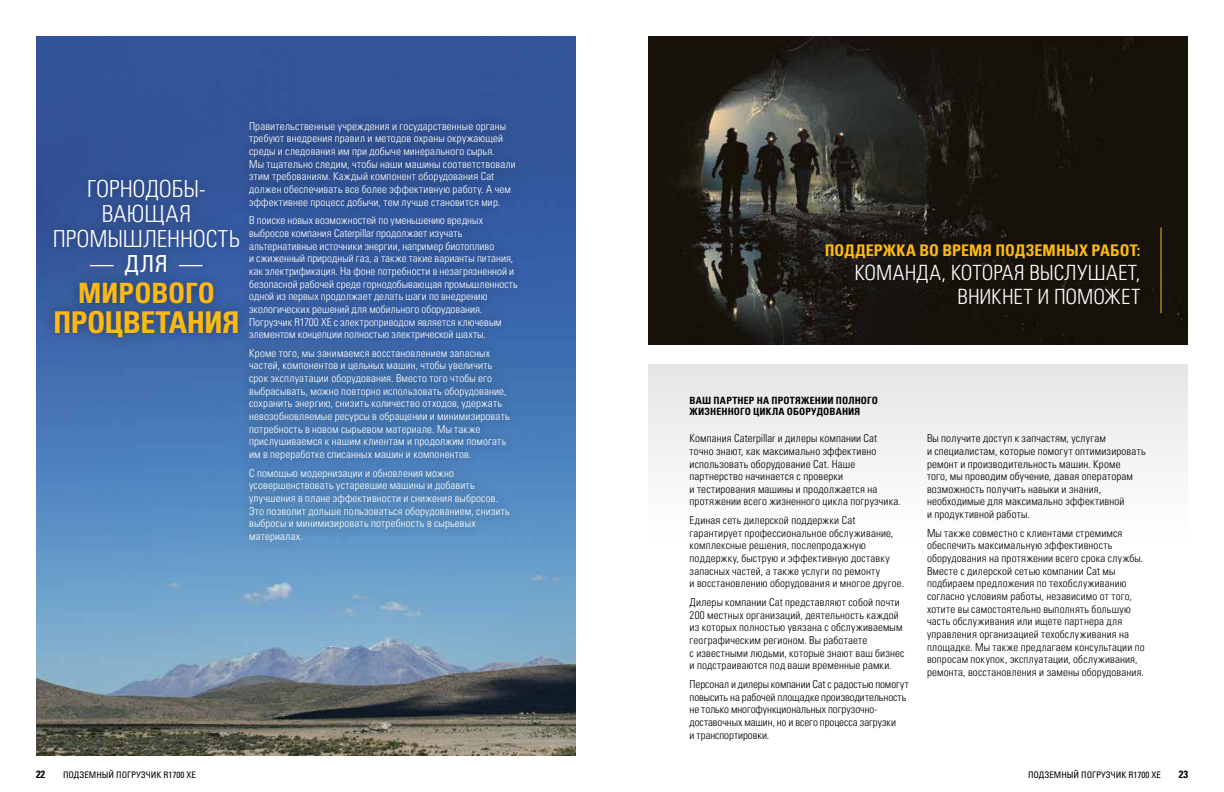
<style>
.page{position:relative;width:1224px;height:792px;background:#fff}
.page>*{position:absolute;margin:0;border:0;box-sizing:border-box;transform-origin:0 0}
.t1{font:30px "Univers LTCYR 67 Bold Cond";letter-spacing:-.02em;color:#fdb913}
.t2{font:28px "Univers LTCYR 67 Bold Cond";letter-spacing:-.005em;color:#fdb913}
.t3{font:23.5px/25px "Univers LTCYR 47 Light Cond";letter-spacing:-.005em;color:#fff;text-align:center}
.t4{font:condensed 23.5px "Univers LTCYR 57";color:#fff}
.t5{font:21px/24.1px "Univers LTCYR 47 Light Cond";color:#fff;text-align:right}
.t6{font:16px "Univers LTCYR 67 Bold Cond";letter-spacing:.005em;color:#fdba12}
.t7{font:11px/12.6px "Univers LTCYR 47 Light Cond";letter-spacing:.015em;color:#fff}
.t8{font:11px/12.6px "Univers LTCYR 47 Light Cond";letter-spacing:.015em;color:#000}
.t9{font:11px/12.6px "Univers LTCYR 47 Light Cond";letter-spacing:-.005em;color:#000}
.t10{font:10.5px "Univers LTCYR 67 Bold Cond";color:#000}
.t11{font:10px/11.5px "Univers LTCYR 67 Bold Cond";letter-spacing:.015em;color:#000}
.t12{font:condensed 9px "Univers LTCYR 57";color:#000}
</style>
<div class="page">
<div style="left:648px;top:364px;width:540px;height:176px;background:linear-gradient(to right,#f2f2f3,#f2f2f3)"></div>
<img style="left:36px;top:36px;width:540px;height:720px">
<div style="left:238px;top:110px;width:290px;height:443px;background:#000;opacity:.47"></div>
<div style="left:42px;top:167px;width:209px;height:182px;background:#000;opacity:.4"></div>
<img style="left:648px;top:36px;width:540px;height:309px">
<hr style="left:1160px;top:228px;width:2px;height:85px;background:#fdba12">
<h3 class="t3" style="left:53px;top:175px;width:189px">ГОРНОДОБЫ-<br>ВАЮЩАЯ<br>ПРОМЫШЛЕННОСТЬ</h3>
<h3 class="t4" style="left:90px;top:248px;width:114px">— ДЛЯ —</h3>
<h2 class="t2" style="left:78px;top:275px;width:138px">МИРОВОГО</h2>
<h1 class="t1" style="left:53px;top:304px;width:188px">ПРОЦВЕТАНИЯ</h1>
<p class="t7" style="left:249px;top:119px;width:268px">Правительственные учреждения и государственные органы требуют внедрения правил и методов охраны окружающей среды и следования им при добыче минерального сырья.<br>Мы тщательно следим, чтобы наши машины соответствовали этим требованиям. Каждый компонент оборудования Cat должен обеспечивать все более эффективную работу. А чем эффективнее процесс добычи, тем лучше становится мир.</p>
<p class="t7" style="left:249px;top:214px;width:270px">В поиске новых возможностей по уменьшению вредных выбросов компания Caterpillar продолжает изучать альтернативные источники энергии, например биотопливо<br>и сжиженный природный газ, а также такие варианты питания, как электрификация. На фоне потребности в незагрязненной и безопасной рабочей среде горнодобывающая промышленность одной из первых продолжает делать шаги по внедрению экологических решений для мобильного оборудования.<br>Погрузчик R1700 XE с электроприводом является ключевым элементом концепции полностью электрической шахты.</p>
<p class="t7" style="left:249px;top:346px;width:262px">Кроме того, мы занимаемся восстановлением запасных частей, компонентов и цельных машин, чтобы увеличить срок эксплуатации оборудования. Вместо того чтобы его выбрасывать, можно повторно использовать оборудование, сохранить энергию, снизить количество отходов, удержать невозобновляемые ресурсы в обращении и минимизировать потребность в новом сырьевом материале. Мы также прислушиваемся к нашим клиентам и продолжим помогать им в переработке списанных машин и компонентов.</p>
<p class="t7" style="left:249px;top:466px;width:262px">С помощью модернизации и обновления можно усовершенствовать устаревшие машины и добавить улучшения в плане эффективности и снижения выбросов.<br>Это позволит дольше пользоваться оборудованием, снизить выбросы и минимизировать потребность в сырьевых материалах.</p>
<h3 class="t6" style="left:825px;top:240px;width:317px">ПОДДЕРЖКА ВО ВРЕМЯ ПОДЗЕМНЫХ РАБОТ:</h3>
<h3 class="t5" style="left:854px;top:259px;width:287px">КОМАНДА, КОТОРАЯ ВЫСЛУШАЕТ,<br>ВНИКНЕТ И ПОМОЖЕТ</h3>
<p class="t11" style="left:690px;top:395px;width:190px">ВАШ ПАРТНЕР НА ПРОТЯЖЕНИИ ПОЛНОГО<br>ЖИЗНЕННОГО ЦИКЛА ОБОРУДОВАНИЯ</p>
<p class="t8" style="left:690px;top:431px;width:213px">Компания Caterpillar и дилеры компании Cat точно знают, как максимально эффективно использовать оборудование Cat. Наше партнерство начинается с проверки<br>и тестирования машины и продолжается на протяжении всего жизненного цикла погрузчика.</p>
<p class="t8" style="left:690px;top:513px;width:216px">Единая сеть дилерской поддержки Cat гарантирует профессиональное обслуживание, комплексные решения, послепродажную поддержку, быструю и эффективную доставку запасных частей, а также услуги по ремонту<br>и восстановлению оборудования и многое другое.</p>
<p class="t8" style="left:690px;top:595px;width:216px">Дилеры компании Cat представляют собой почти 200 местных организаций, деятельность каждой из которых полностью увязана с обслуживаемым географическим регионом. Вы работаете<br>с известными людьми, которые знают ваш бизнес и подстраиваются под ваши временные рамки.</p>
<p class="t9" style="left:690px;top:677px;width:221px">Персонал и дилеры компании Cat с радостью помогут повысить на рабочей площадке производительность не только многофункциональных погрузочно&shy;доставочных машин, но и всего процесса загрузки<br>и транспортировки.</p>
<p class="t8" style="left:927px;top:431px;width:220px">Вы получите доступ к запчастям, услугам<br>и специалистам, которые помогут оптимизировать ремонт и производительность машин. Кроме<br>того, мы проводим обучение, давая операторам возможность получить навыки и знания, необходимые для максимально эффективной<br>и продуктивной работы.</p>
<p class="t8" style="left:927px;top:526px;width:219px">Мы также совместно с клиентами стремимся обеспечить максимальную эффективность оборудования на протяжении всего срока службы.<br>Вместе с дилерской сетью компании Cat мы подбираем предложения по техобслуживанию согласно условиям работы, независимо от того, хотите вы самостоятельно выполнять большую часть обслуживания или ищете партнера для управления организацией техобслуживания на площадке. Мы также предлагаем консультации по вопросам покупок, эксплуатации, обслуживания, ремонта, восстановления и замены оборудования.</p>
<p class="t10" style="left:36px;top:768px;width:11px">22</p>
<p class="t12" style="left:63px;top:769px;width:134px">ПОДЗЕМНЫЙ ПОГРУЗЧИК R1700 XE</p>
<p class="t12" style="left:1028px;top:769px;width:134px">ПОДЗЕМНЫЙ ПОГРУЗЧИК R1700 XE</p>
<p class="t10" style="left:1179px;top:768px;width:11px">23</p>
</div>
